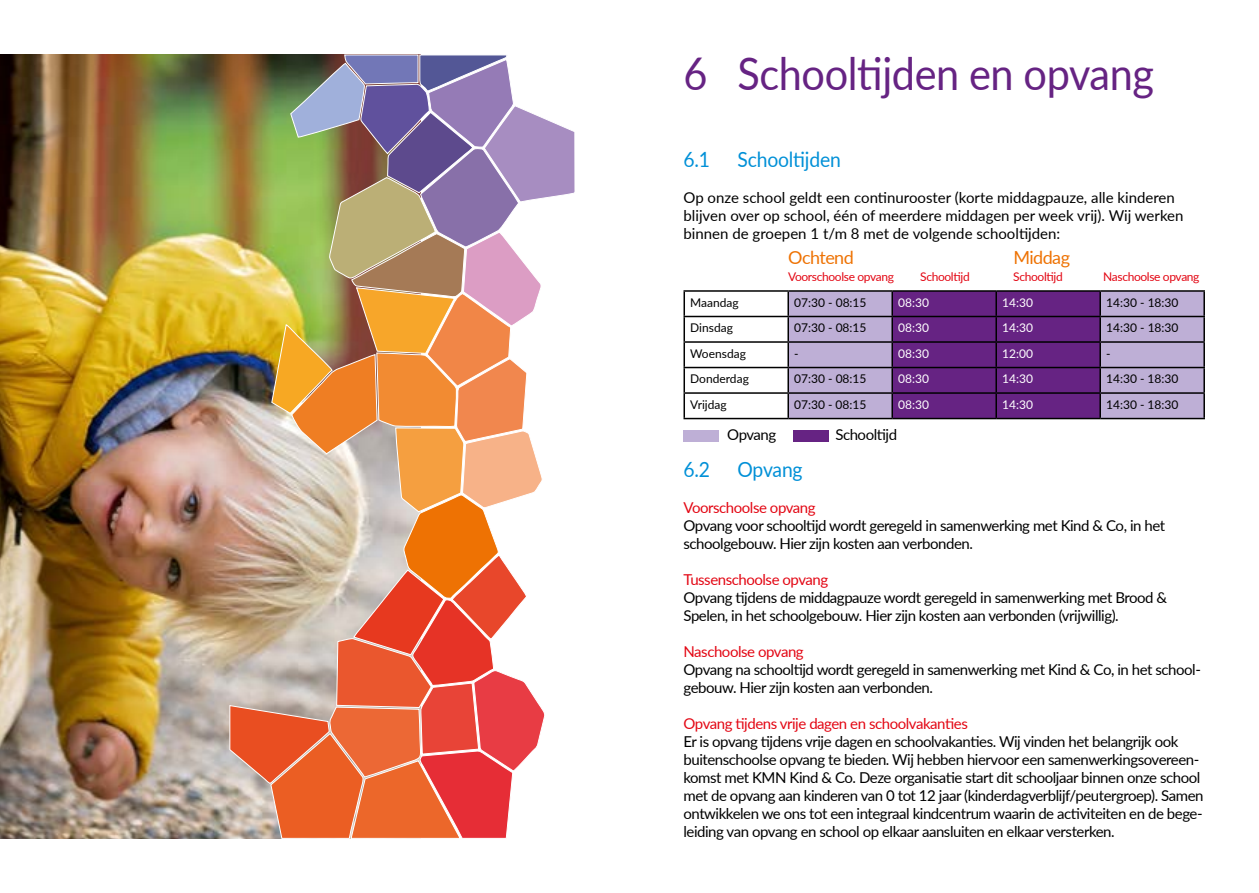
<style>
.page{position:relative;width:1259px;height:893px;background:#fff}
.page>*{position:absolute;margin:0;border:0;box-sizing:border-box;transform-origin:0 0}
.t1{font:45.15px "Lato";letter-spacing:-.01em;color:#662383;scale:.92 1}
.t2{font:21px "Lato";letter-spacing:-.01em;color:#0090d7;scale:.92 1}
.t3{font:18px "Lato";letter-spacing:-.03em;color:#ee7203}
.t4{font:15px/18px "Lato";letter-spacing:-.03em;color:#000}
.t5{font:15px/18px "Lato";color:#000}
.t6{font:15px "Lato";letter-spacing:-.03em;color:#e30613}
.t7{font:12px "Lato";color:#000}
.t8{font:12px "Lato";letter-spacing:-.03em;color:#e30613}
.t9{font:12px "Lato";color:#fff}
</style>
<div class="page">
<img style="left:0;top:55px;width:228px;height:784px">
<img style="left:228px;top:54px;width:347px;height:785px">
<div style="left:789px;top:292px;width:414px;height:126px;background:#beafd6"></div>
<div style="left:893px;top:292px;width:206px;height:126px;background:#662383"></div>
<hr style="left:683px;top:290px;width:105px;height:2px;background:#000">
<hr style="left:683px;top:292px;width:2px;height:24px;background:#000">
<hr style="left:788px;top:290px;width:104px;height:2px;background:#000">
<hr style="left:787px;top:292px;width:2px;height:24px;background:#000">
<hr style="left:892px;top:290px;width:104px;height:2px;background:#000">
<hr style="left:891px;top:292px;width:2px;height:24px;background:#000">
<hr style="left:996px;top:290px;width:104px;height:2px;background:#000">
<hr style="left:995px;top:292px;width:2px;height:24px;background:#000">
<hr style="left:1100px;top:290px;width:105px;height:2px;background:#000">
<hr style="left:1099px;top:292px;width:2px;height:24px;background:#000">
<hr style="left:1203px;top:292px;width:2px;height:24px;background:#000">
<hr style="left:683px;top:316px;width:105px;height:1px;background:#000">
<hr style="left:683px;top:317px;width:2px;height:24px;background:#000">
<hr style="left:788px;top:316px;width:104px;height:1px;background:#000">
<hr style="left:787px;top:317px;width:2px;height:24px;background:#000">
<hr style="left:892px;top:316px;width:104px;height:1px;background:#000">
<hr style="left:891px;top:317px;width:2px;height:24px;background:#000">
<hr style="left:996px;top:316px;width:104px;height:1px;background:#000">
<hr style="left:995px;top:317px;width:2px;height:24px;background:#000">
<hr style="left:1100px;top:316px;width:105px;height:1px;background:#000">
<hr style="left:1099px;top:317px;width:2px;height:24px;background:#000">
<hr style="left:1203px;top:317px;width:2px;height:24px;background:#000">
<hr style="left:683px;top:341px;width:105px;height:2px;background:#000">
<hr style="left:683px;top:343px;width:2px;height:24px;background:#000">
<hr style="left:788px;top:341px;width:104px;height:2px;background:#000">
<hr style="left:787px;top:343px;width:2px;height:24px;background:#000">
<hr style="left:892px;top:341px;width:104px;height:2px;background:#000">
<hr style="left:891px;top:343px;width:2px;height:24px;background:#000">
<hr style="left:996px;top:341px;width:104px;height:2px;background:#000">
<hr style="left:995px;top:343px;width:2px;height:24px;background:#000">
<hr style="left:1100px;top:341px;width:105px;height:2px;background:#000">
<hr style="left:1099px;top:343px;width:2px;height:24px;background:#000">
<hr style="left:1203px;top:343px;width:2px;height:24px;background:#000">
<hr style="left:683px;top:367px;width:105px;height:1px;background:#000">
<hr style="left:683px;top:368px;width:2px;height:24px;background:#000">
<hr style="left:788px;top:367px;width:104px;height:1px;background:#000">
<hr style="left:787px;top:368px;width:2px;height:24px;background:#000">
<hr style="left:892px;top:367px;width:104px;height:1px;background:#000">
<hr style="left:891px;top:368px;width:2px;height:24px;background:#000">
<hr style="left:996px;top:367px;width:104px;height:1px;background:#000">
<hr style="left:995px;top:368px;width:2px;height:24px;background:#000">
<hr style="left:1100px;top:367px;width:105px;height:1px;background:#000">
<hr style="left:1099px;top:368px;width:2px;height:24px;background:#000">
<hr style="left:1203px;top:368px;width:2px;height:24px;background:#000">
<hr style="left:683px;top:392px;width:105px;height:2px;background:#000">
<hr style="left:683px;top:394px;width:2px;height:24px;background:#000">
<hr style="left:788px;top:392px;width:104px;height:2px;background:#000">
<hr style="left:787px;top:394px;width:2px;height:24px;background:#000">
<hr style="left:892px;top:392px;width:104px;height:2px;background:#000">
<hr style="left:891px;top:394px;width:2px;height:24px;background:#000">
<hr style="left:996px;top:392px;width:104px;height:2px;background:#000">
<hr style="left:995px;top:394px;width:2px;height:24px;background:#000">
<hr style="left:1100px;top:392px;width:105px;height:2px;background:#000">
<hr style="left:1099px;top:394px;width:2px;height:24px;background:#000">
<hr style="left:1203px;top:394px;width:2px;height:24px;background:#000">
<hr style="left:683px;top:418px;width:105px;height:1px;background:#000">
<hr style="left:788px;top:418px;width:104px;height:1px;background:#000">
<hr style="left:892px;top:418px;width:104px;height:1px;background:#000">
<hr style="left:996px;top:418px;width:104px;height:1px;background:#000">
<hr style="left:1100px;top:418px;width:105px;height:1px;background:#000">
<div style="left:793px;top:430px;width:36px;height:12px;background:#662383"></div>
<div style="left:683px;top:430px;width:36px;height:12px;background:#beafd6"></div>
<h1 class="t1" style="left:683px;top:42px;width:513px">6 Schooltijden en opvang</h1>
<h2 class="t2" style="left:683px;top:144px;width:30px">6.1</h2>
<h2 class="t2" style="left:737px;top:144px;width:114px">Schooltijden</h2>
<p class="t5" style="left:683px;top:188px;width:501px">Op onze school geldt een continurooster (korte middagpauze, alle kinderen blijven over op school, één of meerdere middagen per week vrij). Wij werken binnen de groepen 1 t/m 8 met de volgende schooltijden:</p>
<p class="t3" style="left:788px;top:245px;width:67px">Ochtend</p>
<p class="t3" style="left:1013px;top:245px;width:58px">Middag</p>
<p class="t8" style="left:788px;top:269px;width:107px">Voorschoolse opvang</p>
<p class="t8" style="left:920px;top:269px;width:51px">Schooltijd</p>
<p class="t8" style="left:1013px;top:269px;width:51px">Schooltijd</p>
<p class="t8" style="left:1103px;top:269px;width:98px">Naschoolse opvang</p>
<p class="t7" style="left:690px;top:294px;width:50px">Maandag</p>
<p class="t7" style="left:794px;top:294px;width:74px">07:30 - 08:15</p>
<p class="t9" style="left:898px;top:294px;width:32px">08:30</p>
<p class="t9" style="left:1002px;top:294px;width:32px">14:30</p>
<p class="t7" style="left:1106px;top:294px;width:74px">14:30 - 18:30</p>
<p class="t7" style="left:690px;top:319px;width:44px">Dinsdag</p>
<p class="t7" style="left:794px;top:319px;width:74px">07:30 - 08:15</p>
<p class="t9" style="left:898px;top:319px;width:32px">08:30</p>
<p class="t9" style="left:1002px;top:319px;width:32px">14:30</p>
<p class="t7" style="left:1106px;top:319px;width:74px">14:30 - 18:30</p>
<p class="t7" style="left:690px;top:345px;width:57px">Woensdag</p>
<p class="t7" style="left:794px;top:345px;width:6px">-</p>
<p class="t9" style="left:898px;top:345px;width:32px">08:30</p>
<p class="t9" style="left:1002px;top:345px;width:32px">12:00</p>
<p class="t7" style="left:1106px;top:345px;width:6px">-</p>
<p class="t7" style="left:690px;top:370px;width:60px">Donderdag</p>
<p class="t7" style="left:794px;top:370px;width:74px">07:30 - 08:15</p>
<p class="t9" style="left:898px;top:370px;width:32px">08:30</p>
<p class="t9" style="left:1002px;top:370px;width:32px">14:30</p>
<p class="t7" style="left:1106px;top:370px;width:74px">14:30 - 18:30</p>
<p class="t7" style="left:690px;top:396px;width:38px">Vrijdag</p>
<p class="t7" style="left:794px;top:396px;width:74px">07:30 - 08:15</p>
<p class="t9" style="left:898px;top:396px;width:32px">08:30</p>
<p class="t9" style="left:1002px;top:396px;width:32px">14:30</p>
<p class="t7" style="left:1106px;top:396px;width:74px">14:30 - 18:30</p>
<p class="t4" style="left:727px;top:425px;width:51px">Opvang</p>
<p class="t4" style="left:835px;top:425px;width:63px">Schooltijd</p>
<h2 class="t2" style="left:683px;top:455px;width:30px">6.2</h2>
<h2 class="t2" style="left:737px;top:455px;width:72px">Opvang</h2>
<p class="t6" style="left:683px;top:497px;width:134px">Voorschoolse opvang</p>
<p class="t4" style="left:683px;top:516px;width:483px">Opvang voor schooltijd wordt geregeld in samenwerking met Kind &amp; Co, in het schoolgebouw. Hier zijn kosten aan verbonden.</p>
<p class="t6" style="left:683px;top:569px;width:146px">Tussenschoolse opvang</p>
<p class="t4" style="left:683px;top:588px;width:485px">Opvang tijdens de middagpauze wordt geregeld in samenwerking met Brood &amp;<br>Spelen, in het schoolgebouw. Hier zijn kosten aan verbonden (vrijwillig).</p>
<p class="t6" style="left:683px;top:641px;width:122px">Naschoolse opvang</p>
<p class="t4" style="left:683px;top:660px;width:519px">Opvang na schooltijd wordt geregeld in samenwerking met Kind &amp; Co, in het school&shy;gebouw. Hier zijn kosten aan verbonden.</p>
<p class="t6" style="left:683px;top:713px;width:286px">Opvang tijdens vrije dagen en schoolvakanties</p>
<p class="t4" style="left:683px;top:732px;width:521px">Er is opvang tijdens vrije dagen en schoolvakanties. Wij vinden het belangrijk ook buitenschoolse opvang te bieden. Wij hebben hiervoor een samenwerkingsovereen&shy;komst met KMN Kind &amp; Co. Deze organisatie start dit schooljaar binnen onze school met de opvang aan kinderen van 0 tot 12 jaar (kinderdagverblijf/peutergroep). Samen ontwikkelen we ons tot een integraal kindcentrum waarin de activiteiten en de bege&shy;leiding van opvang en school op elkaar aansluiten en elkaar versterken.</p>
</div>
